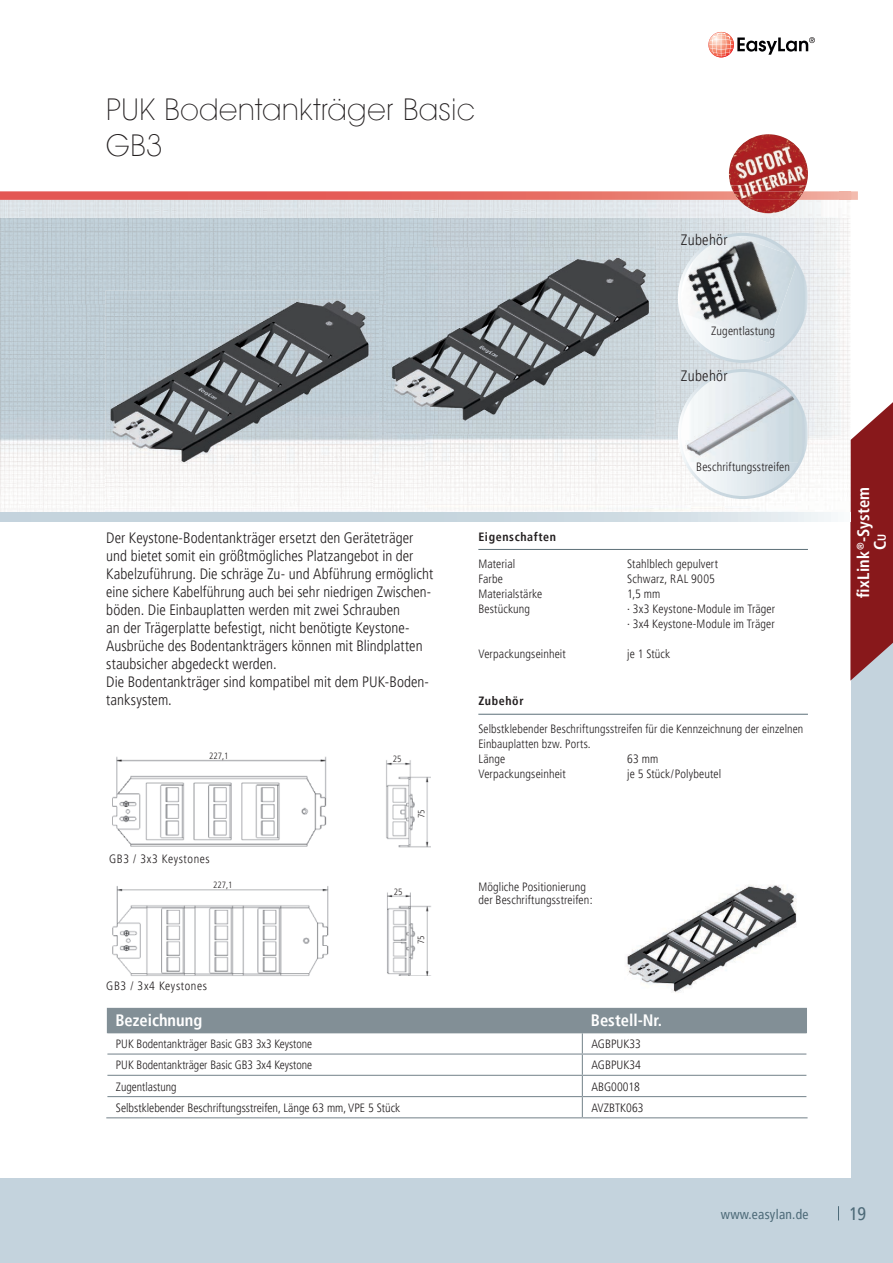
<style>
.page{position:relative;width:893px;height:1263px;background:#c4d3dd}
.page>*{position:absolute;margin:0;border:0;box-sizing:border-box;transform-origin:0 0}
.t1{font:200 30px/36px "Avant Garde IT Cby BT";letter-spacing:.03em;color:#231f20}
.t2{font:condensed 18px "Frutiger";color:#4d6a78}
.t3{font:700 condensed 16.5px/16.5px "Frutiger";color:#fff;text-align:center}
.t4{font:300 condensed 15px/18px "Frutiger";color:#231f20}
.t5{font:300 condensed 15px "Frutiger";letter-spacing:.02em;color:#231f20}
.t6{font:condensed 13.5px "Frutiger";letter-spacing:.02em;color:#4d6a78}
.t7{font:300 condensed 12px/15px "Frutiger";letter-spacing:.01em;color:#231f20}
.t8{font:300 condensed 12px "Frutiger";letter-spacing:.05em;color:#231f20}
.t9{font:700 condensed 12px "Frutiger";letter-spacing:.05em;color:#231f20}
.t10{font:300 condensed 9px "Frutiger";color:#231f20}
.s1{font-size:11.55px}
</style>
<div class="page">
<div style="left:0;top:0;width:850px;height:1178px;background:#fff"></div>
<svg style="left:838px;top:1206px;width:1px;height:14px"></svg>
<div style="left:840px;top:0;width:53px;height:632px;background:#fff"></div>
<svg style="left:850px;top:402px;width:43px;height:279px"></svg>
<svg style="left:708px;top:32px;width:26px;height:25px"></svg>
<svg style="left:709px;top:33px;width:106px;height:24px"></svg>
<img style="left:0;top:218px;width:425px;height:87px">
<img style="left:425px;top:218px;width:425px;height:34px">
<img style="left:656px;top:252px;width:194px;height:158px">
<img style="left:0;top:305px;width:105px;height:208px">
<img style="left:372px;top:305px;width:53px;height:208px">
<img style="left:425px;top:410px;width:266px;height:103px">
<img style="left:105px;top:474px;width:267px;height:39px">
<img style="left:691px;top:466px;width:107px;height:47px">
<svg style="left:0;top:513px;width:831px;height:8px"></svg>
<img style="left:0;top:201px;width:804px;height:17px">
<svg style="left:804px;top:185px;width:54px;height:33px"></svg>
<img style="left:798px;top:200px;width:52px;height:1px">
<img style="left:0;top:191px;width:733px;height:9px">
<img style="left:0;top:200px;width:739px;height:1px">
<img style="left:386px;top:247px;width:270px;height:187px">
<img style="left:105px;top:291px;width:274px;height:183px">
<img style="left:113px;top:757px;width:214px;height:90px">
<img style="left:386px;top:760px;width:44px;height:88px">
<img style="left:627px;top:885px;width:170px;height:108px">
<img style="left:113px;top:886px;width:216px;height:90px">
<img style="left:387px;top:892px;width:44px;height:83px">
<svg style="left:106px;top:1008px;width:701px;height:109px"></svg>
<hr style="left:106px;top:1117px;width:476px;height:1px;background:#828f96">
<hr style="left:582px;top:1117px;width:225px;height:1px;background:#828f96">
<img style="left:729px;top:134px;width:79px;height:51px">
<img style="left:731px;top:185px;width:75px;height:6px">
<img style="left:739px;top:200px;width:59px;height:13px">
<img style="left:733px;top:191px;width:71px;height:9px">
<svg style="left:679px;top:370px;width:128px;height:80px"></svg>
<img style="left:681px;top:371px;width:125px;height:91px">
<div style="left:678px;top:369px;width:130px;height:130px;border:3px solid #fff;border-radius:50%"></div>
<svg style="left:701px;top:234px;width:88px;height:1px"></svg>
<img style="left:679px;top:235px;width:117px;height:108px">
<div style="left:678px;top:233px;width:130px;height:130px;border:3px solid #fff;border-radius:50%"></div>
<hr style="left:478px;top:549px;width:330px;height:1px;background:#5c6f78">
<hr style="left:478px;top:714px;width:330px;height:1px;background:#5c6f78">
<h1 class="t1" style="left:106px;top:91px;width:370px">PUK Bodentankträger Basic<br>GB3</h1>
<p class="t5" style="left:681px;top:232px;width:48px">Zubehör</p>
<p class="t7" style="left:711px;top:324px;width:65px">Zugentlastung</p>
<p class="t5" style="left:681px;top:368px;width:48px">Zubehör</p>
<p class="t7" style="left:696px;top:460px;width:95px">Beschriftungsstreifen</p>
<p class="t4" style="left:106px;top:529px;width:328px">Der Keystone-Bodentankträger ersetzt den Geräteträger und bietet somit ein größtmögliches Platzangebot in der Kabelzuführung. Die schräge Zu- und Abführung ermöglicht eine sichere Kabelführung auch bei sehr niedrigen Zwischen&shy;böden. Die Einbauplatten werden mit zwei Schrauben<br>an der Trägerplatte befestigt, nicht benötigte Keystone-Ausbrüche des Bodentankträgers können mit Blindplatten staubsicher abgedeckt werden.<br>Die Bodentankträger sind kompatibel mit dem PUK-Boden&shy;tanksystem.</p>
<p class="t9" style="left:478px;top:529px;width:79px">Eigenschaften</p>
<p class="t7" style="left:478px;top:557px;width:38px">Material</p>
<p class="t7" style="left:627px;top:557px;width:92px">Stahlblech gepulvert</p>
<p class="t7" style="left:478px;top:572px;width:26px">Farbe</p>
<p class="t7" style="left:627px;top:572px;width:89px">Schwarz, RAL 9005</p>
<p class="t7" style="left:478px;top:587px;width:65px">Materialstärke</p>
<p class="t7" style="left:627px;top:587px;width:35px">1,5 mm</p>
<p class="t7" style="left:478px;top:602px;width:53px">Bestückung</p>
<p class="t7" style="left:627px;top:602px;width:149px">· 3x3 Keystone-Module im Träger · 3x4 Keystone-Module im Träger</p>
<p class="t7" style="left:478px;top:647px;width:89px">Verpackungseinheit</p>
<p class="t7" style="left:627px;top:647px;width:45px">je 1 Stück</p>
<p class="t9" style="left:478px;top:694px;width:47px">Zubehör</p>
<p class="t7" style="left:478px;top:722px;width:326px">Selbstklebender Beschriftungsstreifen für die Kennzeichnung der einzelnen<br>Einbauplatten bzw. Ports.<br>Länge</p>
<p class="t10" style="left:209px;top:751px;width:21px">227,1</p>
<p class="t7" style="left:627px;top:752px;width:33px">63 mm</p>
<p class="t10" style="left:393px;top:754px;width:10px">25</p>
<p class="t8" style="left:109px;top:852px;width:102px">GB3 / 3x3 Keystones</p>
<p class="t10" style="left:213px;top:879px;width:21px">227,1</p>
<p class="t8" style="left:106px;top:979px;width:102px">GB3 / 3x4 Keystones</p>
<p class="t10" style="left:416px;top:818px;width:10px;rotate:-90deg">75</p>
<p class="t10" style="left:394px;top:886px;width:10px">25</p>
<p class="t10" style="left:416px;top:944px;width:10px;rotate:-90deg">75</p>
<p class="t7" style="left:478px;top:767px;width:89px">Verpackungseinheit</p>
<p class="t7" style="left:627px;top:767px;width:95px">je 5 Stück/Polybeutel</p>
<p class="t7" style="left:478px;top:880px;width:116px;line-height:13.5px">Mögliche Positionierung der Beschriftungsstreifen:</p>
<h3 class="t3" style="left:115px;top:1012px;width:88px">Bezeichnung</h3>
<h3 class="t3" style="left:591px;top:1012px;width:73px">Bestell-Nr.</h3>
<p class="t7" style="left:116px;top:1037px;width:198px">PUK Bodentankträger Basic GB3 3x3 Keystone</p>
<p class="t7" style="left:591px;top:1037px;width:51px">AGBPUK33</p>
<p class="t7" style="left:116px;top:1058px;width:198px">PUK Bodentankträger Basic GB3 3x4 Keystone</p>
<p class="t7" style="left:591px;top:1058px;width:51px">AGBPUK34</p>
<p class="t7" style="left:116px;top:1079px;width:62px">Zugentlastung</p>
<p class="t7" style="left:591px;top:1079px;width:50px">ABG00018</p>
<p class="t7" style="left:116px;top:1100px;width:286px">Selbstklebender Beschriftungsstreifen, Länge 63 mm, VPE 5 Stück</p>
<p class="t7" style="left:591px;top:1100px;width:54px">AVZBTK063</p>
<p class="t6" style="left:721px;top:1207px;width:89px">www.easylan.de</p>
<h3 class="t3" style="left:855px;top:597px;width:112px;rotate:-90deg">fixLink<sup>®</sup>-System<br>C<span class="s1">U</span></h3>
<h2 class="t2" style="left:849px;top:1203px;width:18px">19</h2>
</div>
